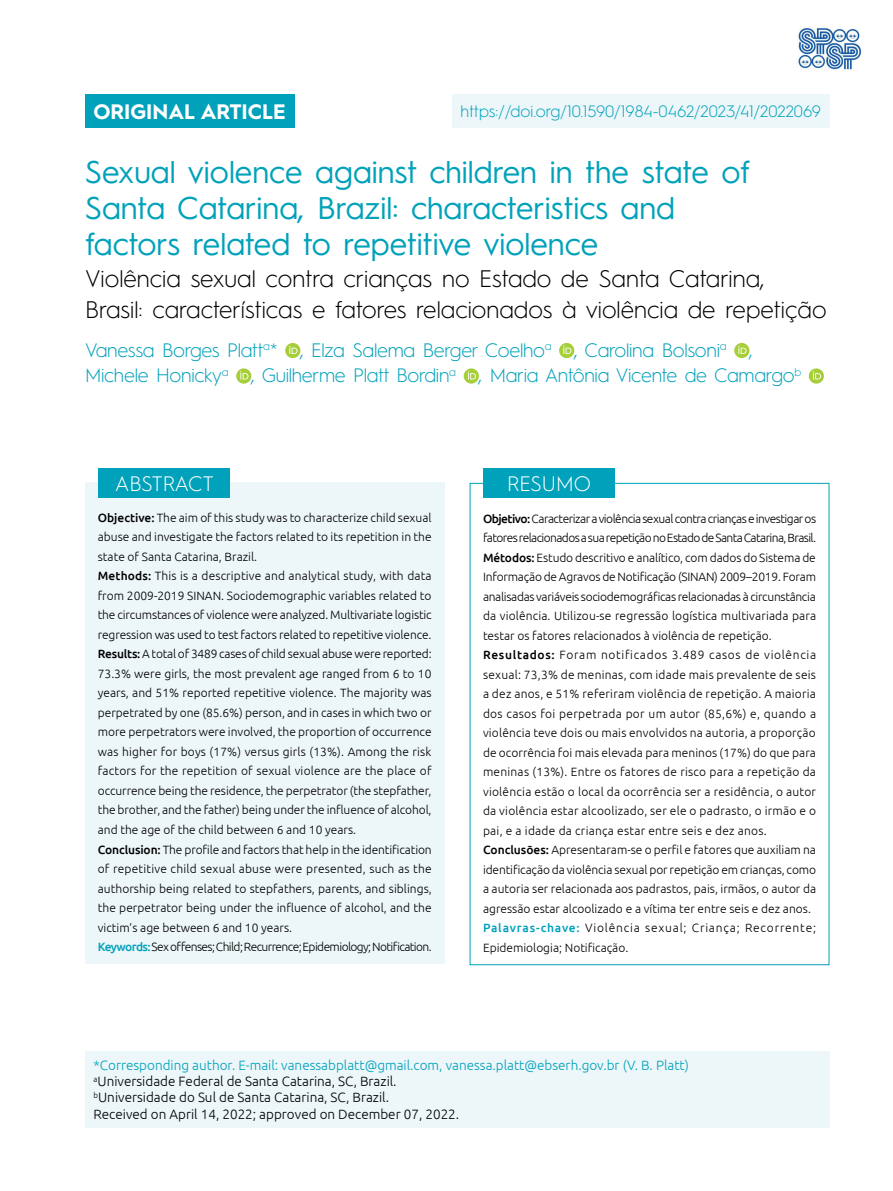
<style>
.page{position:relative;width:893px;height:1191px;background:#fff}
.page>*{position:absolute;margin:0;border:0;box-sizing:border-box;transform-origin:0 0}
.t1{font:31.5px/36px "Hurme Geometric Sans 1";color:#00a1ba}
.t2{font:300 24px/31.5px "Hurme Geometric Sans 1";color:#000}
.t3{font:700 21px "Hurme Geometric Sans 1";color:#fff}
.t4{font:300 21px "Hurme Geometric Sans 1";letter-spacing:-.005em;color:#fff}
.t5{font:300 19.5px/25.5px "Hurme Geometric Sans 1";letter-spacing:-.015em;color:#00a1ba}
.t6{font:300 16.5px "Hurme Geometric Sans 1";color:#00a1ba}
.t7{font:300 13.5px/16.2px "Ubuntu";color:#000}
.t8{font:300 12px/19.5px "Ubuntu";color:#000}
.s1{font-weight:500}
.s2{font-weight:500;color:#00a1ba}
.s3{color:#00a1ba}
</style>
<div class="page">
<div style="left:85px;top:483px;width:359px;height:480px;background:#edf6f9"></div>
<div style="left:98px;top:468px;width:132px;height:30px;background:#00a1ba"></div>
<div style="left:483px;top:468px;width:132px;height:30px;background:#00a1ba"></div>
<div style="left:85px;top:1051px;width:744px;height:76px;background:#edf6f9"></div>
<div style="left:285px;top:343px;width:15px;height:15px;background:#a6ce39;border-radius:50%"></div>
<svg style="left:289px;top:346px;width:8px;height:8px"></svg>
<div style="left:559px;top:343px;width:15px;height:15px;background:#a6ce39;border-radius:50%"></div>
<svg style="left:563px;top:346px;width:8px;height:8px"></svg>
<div style="left:734px;top:343px;width:15px;height:15px;background:#a6ce39;border-radius:50%"></div>
<svg style="left:738px;top:346px;width:8px;height:8px"></svg>
<svg style="left:236px;top:368px;width:15px;height:15px"></svg>
<svg style="left:240px;top:371px;width:8px;height:8px"></svg>
<svg style="left:464px;top:368px;width:15px;height:15px"></svg>
<svg style="left:468px;top:371px;width:8px;height:8px"></svg>
<svg style="left:809px;top:368px;width:15px;height:15px"></svg>
<svg style="left:813px;top:371px;width:8px;height:8px"></svg>
<div style="left:85px;top:94px;width:209px;height:33px;background:#00a1ba"></div>
<div style="left:452px;top:94px;width:377px;height:33px;background:#edf6f9"></div>
<img style="left:798px;top:27px;width:64px;height:43px">
<h3 class="t3" style="left:93px;top:97px;width:194px">ORIGINAL ARTICLE</h3>
<h3 class="t6" style="left:461px;top:100px;width:362px">https://doi.org/10.1590/1984-0462/2023/41/2022069</h3>
<h1 class="t1" style="left:85px;top:152px;width:666px">Sexual violence against children in the state of<br>Santa Catarina, Brazil: characteristics and factors related to repetitive violence</h1>
<h2 class="t2" style="left:85px;top:261px;width:743px">Violência sexual contra crianças no Estado de Santa Catarina,<br>Brasil: características e fatores relacionados à violência de repetição</h2>
<h3 class="t5" style="left:85px;top:336px;width:718px">Vanessa Borges Platt<sup>a</sup>* , Elza Salema Berger Coelho<sup>a</sup> , Carolina Bolsoni<sup>a</sup> ,<br>Michele Honicky<sup>a</sup> , Guilherme Platt Bordin<sup>a</sup> , Maria Antônia Vicente de Camargo<sup>b</sup></h3>
<h3 class="t4" style="left:115px;top:469px;width:100px">ABSTRACT</h3>
<h3 class="t4" style="left:507px;top:469px;width:85px">RESUMO</h3>
<p class="t8" style="left:98px;top:507px;width:335px"><span class="s1">Objective:</span> The aim of this study was to characterize child sexual abuse and investigate the factors related to its repetition in the state of Santa Catarina, Brazil.<br><span class="s1">Methods:</span> This is a descriptive and analytical study, with data from 2009-2019 SINAN. Sociodemographic variables related to the circumstances of violence were analyzed. Multivariate logistic regression was used to test factors related to repetitive violence.<br><span class="s1">Results:</span> A total of 3489 cases of child sexual abuse were reported:<br>73.3% were girls, the most prevalent age ranged from 6 to 10 years, and 51% reported repetitive violence. The majority was perpetrated by one (85.6%) person, and in cases in which two or more perpetrators were involved, the proportion of occurrence was higher for boys (17%) versus girls (13%). Among the risk factors for the repetition of sexual violence are the place of occurrence being the residence, the perpetrator (the stepfather, the brother, and the father) being under the influence of alcohol, and the age of the child between 6 and 10 years.<br><span class="s1">Conclusion:</span> The profile and factors that help in the identification of repetitive child sexual abuse were presented, such as the authorship being related to stepfathers, parents, and siblings, the perpetrator being under the influence of alcohol, and the victim’s age between 6 and 10 years.<br><span class="s2">Keywords:</span> Sex offenses; Child; Recurrence; Epidemiology; Notification.</p>
<p class="t8" style="left:483px;top:508px;width:335px"><span class="s1">Objetivo:</span> Caracterizar a violência sexual contra crianças e investigar os fatores relacionados a sua repetição no Estado de Santa Catarina, Brasil.<br><span class="s1">Métodos:</span> Estudo descritivo e analítico, com dados do Sistema de Informação de Agravos de Notificação (SINAN) 2009–2019. Foram analisadas variáveis sociodemográficas relacionadas à circunstância da violência. Utilizou-se regressão logística multivariada para testar os fatores relacionados à violência de repetição.<br><span class="s1">Resultados:</span> Foram notificados 3.489 casos de violência sexual: 73,3% de meninas, com idade mais prevalente de seis a dez anos, e 51% referiram violência de repetição. A maioria dos casos foi perpetrada por um autor (85,6%) e, quando a violência teve dois ou mais envolvidos na autoria, a proporção de ocorrência foi mais elevada para meninos (17%) do que para meninas (13%). Entre os fatores de risco para a repetição da violência estão o local da ocorrência ser a residência, o autor da violência estar alcoolizado, ser ele o padrasto, o irmão e o pai, e a idade da criança estar entre seis e dez anos.<br><span class="s1">Conclusões:</span> Apresentaram-se o perfil e fatores que auxiliam na identificação da violência sexual por repetição em crianças, como a autoria ser relacionada aos padrastos, pais, irmãos, o autor da agressão estar alcoolizado e a vítima ter entre seis e dez anos.<br><span class="s2">Palavras-chave:</span> Violência sexual; Criança; Recorrente; Epidemiologia; Notificação.</p>
<p class="t7" style="left:94px;top:1056px;width:597px"><span class="s3">*Corresponding author. E-mail: vanessabplatt@gmail.com, vanessa.platt@ebserh.gov.br (V. B. Platt) </span><sup>a</sup>Universidade Federal de Santa Catarina, SC, Brazil.<br><sup>b</sup>Universidade do Sul de Santa Catarina, SC, Brazil.<br>Received on April 14, 2022; approved on December 07, 2022.</p>
</div>
